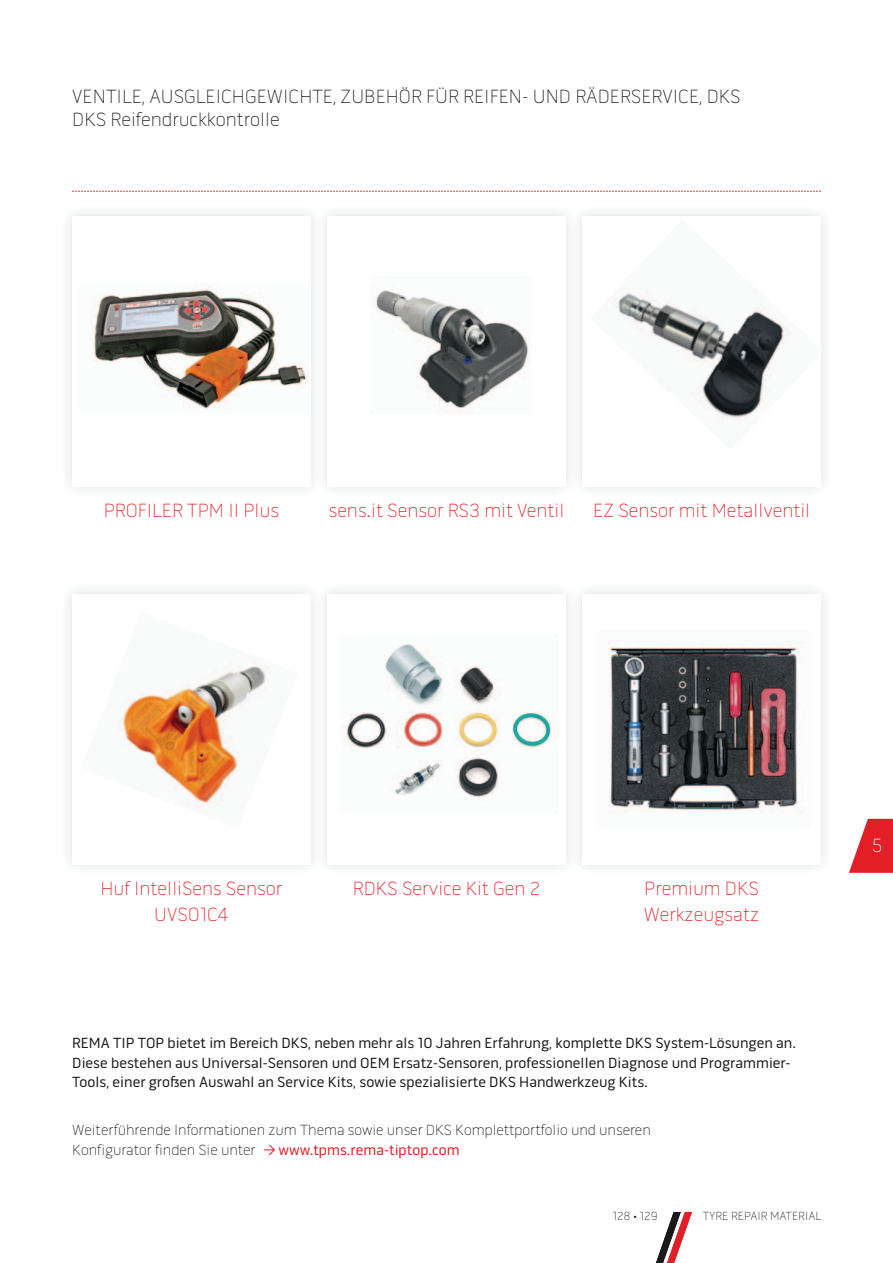
<style>
.page{position:relative;width:893px;height:1263px;background:#fff}
.page>*{position:absolute;margin:0;border:0;box-sizing:border-box;transform-origin:0 0}
.t1{font:100 19.5px/25.5px "Pill Gothic 600 mg";color:#e21e26;text-align:center}
.t2{font:100 19.5px "Pill Gothic 600 mg";color:#1a181b}
.t3{font:100 19.5px "Pill Gothic 600 mg";color:#fff}
.t4{font:15px/19.5px "Pill Gothic 600 mg";color:#1a181b}
.t5{font:100 15px/19.5px "Pill Gothic 600 mg";color:#1a181b}
.t6{font:15px "Pill Gothic 600 mg";color:#e21e26}
.t7{font:100 12px "Pill Gothic 600 mg";color:#1a181b}
</style>
<div class="page">
<svg style="left:656px;top:1212px;width:36px;height:51px"></svg>
<svg style="left:72px;top:191px;width:749px;height:1px"></svg>
<img style="left:313px;top:591px;width:12px;height:277px">
<img style="left:313px;top:213px;width:12px;height:276px">
<svg style="left:264px;top:1145px;width:11px;height:10px"></svg>
<img style="left:91px;top:284px;width:217px;height:125px">
<img style="left:373px;top:286px;width:156px;height:127px">
<img style="left:590px;top:219px;width:233px;height:231px">
<img style="left:81px;top:612px;width:217px;height:217px">
<img style="left:340px;top:644px;width:212px;height:156px">
<img style="left:608px;top:641px;width:197px;height:172px">
<svg style="left:849px;top:819px;width:44px;height:54px"></svg>
<p class="t2" style="left:72px;top:85px;width:670px">VENTILE, AUSGLEICHGEWICHTE, ZUBEHÖR FÜR REIFEN- UND RÄDERSERVICE, DKS</p>
<p class="t2" style="left:72px;top:108px;width:209px">DKS Reifendruckkontrolle</p>
<p class="t1" style="left:104px;top:498px;width:177px">PROFILER TPM II Plus</p>
<p class="t1" style="left:329px;top:498px;width:237px">sens.it Sensor RS3 mit Ventil</p>
<p class="t1" style="left:593px;top:498px;width:218px">EZ Sensor mit Metallventil</p>
<p class="t1" style="left:101px;top:876px;width:183px">Huf IntelliSens Sensor<br>UVS01C4</p>
<p class="t1" style="left:353px;top:876px;width:189px">RDKS Service Kit Gen 2</p>
<p class="t1" style="left:644px;top:876px;width:117px;text-align:left">Premium DKS<br>Werkzeugsatz</p>
<p class="t4" style="left:72px;top:1033px;width:725px">REMA TIP TOP bietet im Bereich DKS, neben mehr als 10 Jahren Erfahrung, komplette DKS System-Lösungen an.<br>Diese bestehen aus Universal-Sensoren und OEM Ersatz-Sensoren, professionellen Diagnose und Programmier-<br>Tools, einer großen Auswahl an Service Kits, sowie spezialisierte DKS Handwerkzeug Kits.</p>
<p class="t5" style="left:72px;top:1120px;width:580px">Weiterführende Informationen zum Thema sowie unser DKS Komplettportfolio und unseren<br>Konfigurator finden Sie unter</p>
<p class="t6" style="left:278px;top:1141px;width:183px">www.tpms.rema-tiptop.com</p>
<p class="t7" style="left:613px;top:1209px;width:47px">128 • 129</p>
<p class="t7" style="left:703px;top:1209px;width:120px">TYRE REPAIR MATERIAL</p>
<p class="t3" style="left:872px;top:834px;width:13px">5</p>
</div>
